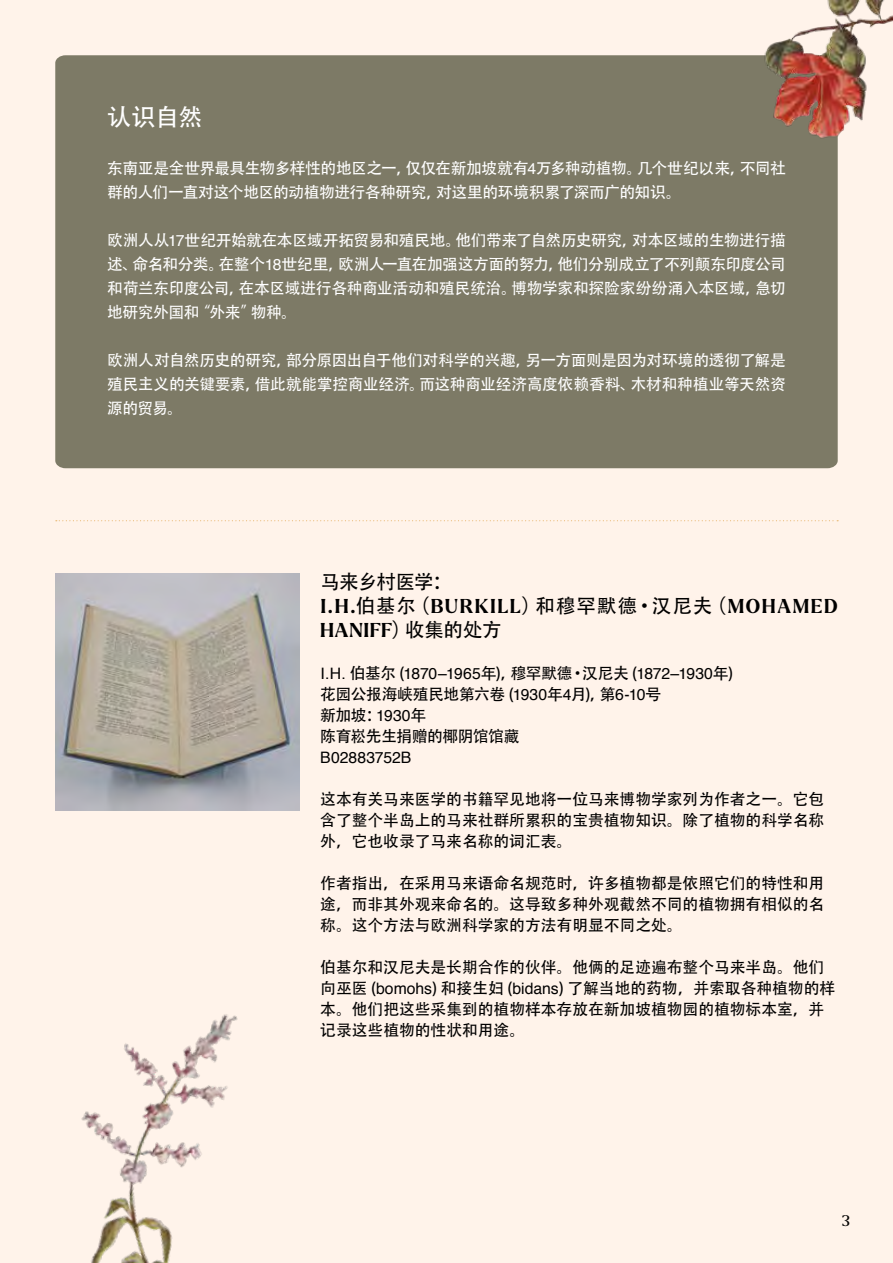
<style>
.page{position:relative;width:893px;height:1263px;background:#fff3ea}
.page>*{position:absolute;margin:0;border:0;box-sizing:border-box;transform-origin:0 0}
.t1{font:24px "Adobe Heiti Std";color:#fff}
.t2{font:700 19.5px/24px "Larken";letter-spacing:.08em;color:#000}
.t3{font:19.5px "Adobe Heiti Std";letter-spacing:-.025em;color:#000}
.t4{font:15.75px/24px "Adobe Heiti Std";letter-spacing:-.025em;color:#fff;text-align:justify}
.t5{font:15.75px/21px "Adobe Heiti Std";color:#000;text-align:justify}
.t6{font:15.75px "Helvetica";letter-spacing:-.01em;color:#000}
.t7{font:15.75px/21px "Adobe Heiti Std";letter-spacing:-.025em;color:#000}
.t8{font:15px "Larken";color:#000}
.s1{font-family:"Helvetica"}
.s2{font-family:"Adobe Heiti Std";font-weight:400}
.s3{font-family:"Adobe Heiti Std"}
</style>
<div class="page">
<svg style="left:56px;top:520px;width:782px;height:1px"></svg>
<div style="left:55px;top:55px;width:783px;height:413px;background:#7d7a66"></div>
<img style="left:55px;top:573px;width:244px;height:238px">
<img style="left:756px;top:0;width:137px;height:172px">
<img style="left:81px;top:1014px;width:157px;height:249px">
<h1 class="t1" style="left:107px;top:103px;width:97px">认识自然</h1>
<p class="t4" style="left:107px;top:157px;width:680px">东南亚是全世界最具生物多样性的地区之一，仅仅在新加坡就有<span class="s1">4</span>万多种动植物。几个世纪以来，不同社群的人们一直对这个地区的动植物进行各种研究，对这里的环境积累了深而广的知识。</p>
<p class="t4" style="left:107px;top:229px;width:680px">欧洲人从<span class="s1">17</span>世纪开始就在本区域开拓贸易和殖民地。他们带来了自然历史研究，对本区域的生物进行描述、命名和分类。在整个<span class="s1">18</span>世纪里，欧洲人一直在加强这方面的努力，他们分别成立了不列颠东印度公司和荷兰东印度公司，在本区域进行各种商业活动和殖民统治。博物学家和探险家纷纷涌入本区域，急切地研究外国和“外来”物种。</p>
<p class="t4" style="left:107px;top:349px;width:680px">欧洲人对自然历史的研究，部分原因出自于他们对科学的兴趣，另一方面则是因为对环境的透彻了解是殖民主义的关键要素，借此就能掌控商业经济。而这种商业经济高度依赖香料、木材和种植业等天然资源的贸易。</p>
<p class="t3" style="left:320px;top:570px;width:133px">马来乡村医学：</p>
<p class="t2" style="left:320px;top:594px;width:519px">I.H.<span class="s2">伯基尔（</span>BURKILL<span class="s2">）和穆罕默德·汉尼夫（</span>MOHAMED<br>HANIFF<span class="s2">）收集的处方</span></p>
<p class="t6" style="left:320px;top:661px;width:414px">I.H. <span class="s3">伯基尔 (</span>1870–1965<span class="s3">年)，穆罕默德·汉尼夫 (</span>1872–1930<span class="s3">年)</span></p>
<p class="t7" style="left:320px;top:684px;width:342px">花园公报海峡殖民地第六卷 (<span class="s1">1930</span>年<span class="s1">4</span>月)，第<span class="s1">6-10</span>号新加坡：<span class="s1">1930</span>年<br>陈育崧先生捐赠的椰阴馆馆藏</p>
<p class="t6" style="left:320px;top:745px;width:92px">B02883752B</p>
<p class="t5" style="left:320px;top:789px;width:506px">这本有关马来医学的书籍罕见地将一位马来博物学家列为作者之一。它包含了整个半岛上的马来社群所累积的宝贵植物知识。除了植物的科学名称外，它也收录了马来名称的词汇表。</p>
<p class="t5" style="left:320px;top:873px;width:506px">作者指出，在采用马来语命名规范时，许多植物都是依照它们的特性和用途，而非其外观来命名的。这导致多种外观截然不同的植物拥有相似的名称。这个方法与欧洲科学家的方法有明显不同之处。</p>
<p class="t5" style="left:320px;top:957px;width:516px;text-align:left">伯基尔和汉尼夫是长期合作的伙伴。他俩的足迹遍布整个马来半岛。他们向巫医 (<span class="s1">bomohs</span>) 和接生妇 (<span class="s1">bidans</span>) 了解当地的药物，并索取各种植物的样本。他们把这些采集到的植物样本存放在新加坡植物园的植物标本室，并记录这些植物的性状和用途。</p>
<p class="t8" style="left:842px;top:1211px;width:10px">3</p>
</div>
